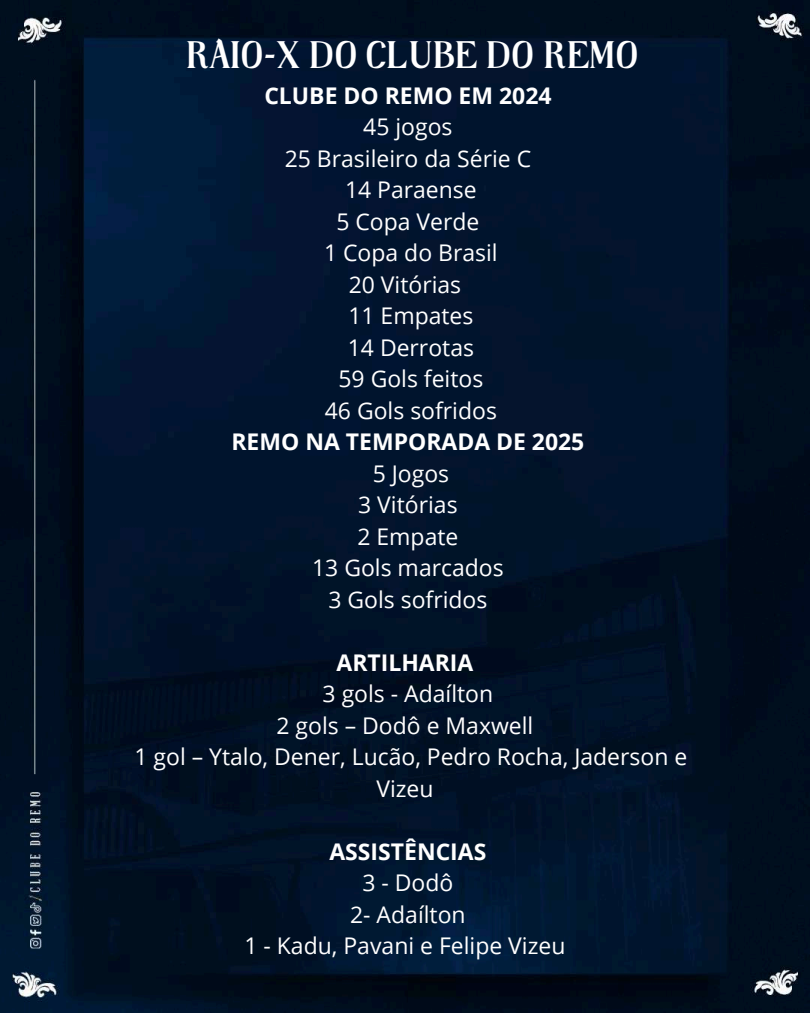
<style>
.page{position:relative;width:810px;height:1013px;background:#fff}
.page>*{position:absolute;margin:0;border:0;box-sizing:border-box;transform-origin:0 0}
.t1{font:700 39.4px "Tropikal";color:#fff}
.t2{font:23px/31.5px "Open Sans";color:#fff;text-align:center}
.t3{font:700 23px "Open Sans";color:#fff}
</style>
<div class="page">
<img style="left:0;top:0;width:810px;height:1012px">
<h1 class="t1" style="left:185px;top:38px;width:455px">RAIO-X DO CLUBE DO REMO</h1>
<p class="t3" style="left:264px;top:79px;width:289px">CLUBE DO REMO EM 2024</p>
<p class="t2" style="left:285px;top:110px;width:248px">45 jogos<br>25 Brasileiro da Série C<br>14 Paraense<br>5 Copa Verde<br>1 Copa do Brasil<br>20 Vitórias<br>11 Empates<br>14 Derrotas<br>59 Gols feitos<br>46 Gols sofridos</p>
<p class="t3" style="left:232px;top:425px;width:354px">REMO NA TEMPORADA DE 2025</p>
<p class="t2" style="left:312px;top:457px;width:193px">5 Jogos<br>3 Vitórias<br>2 Empate<br>13 Gols marcados<br>3 Gols sofridos</p>
<p class="t3" style="left:337px;top:646px;width:138px">ARTILHARIA</p>
<p class="t2" style="left:135px;top:677px;width:554px">3 gols - Adaílton<br>2 gols – Dodô e Maxwell<br>1 gol – Ytalo, Dener, Lucão, Pedro Rocha, Jaderson e<br>Vizeu</p>
<p class="t3" style="left:329px;top:835px;width:158px">ASSISTÊNCIAS</p>
<p class="t2" style="left:244px;top:866px;width:323px">3 - Dodô<br>2- Adaílton<br>1 - Kadu, Pavani e Felipe Vizeu</p>
</div>
